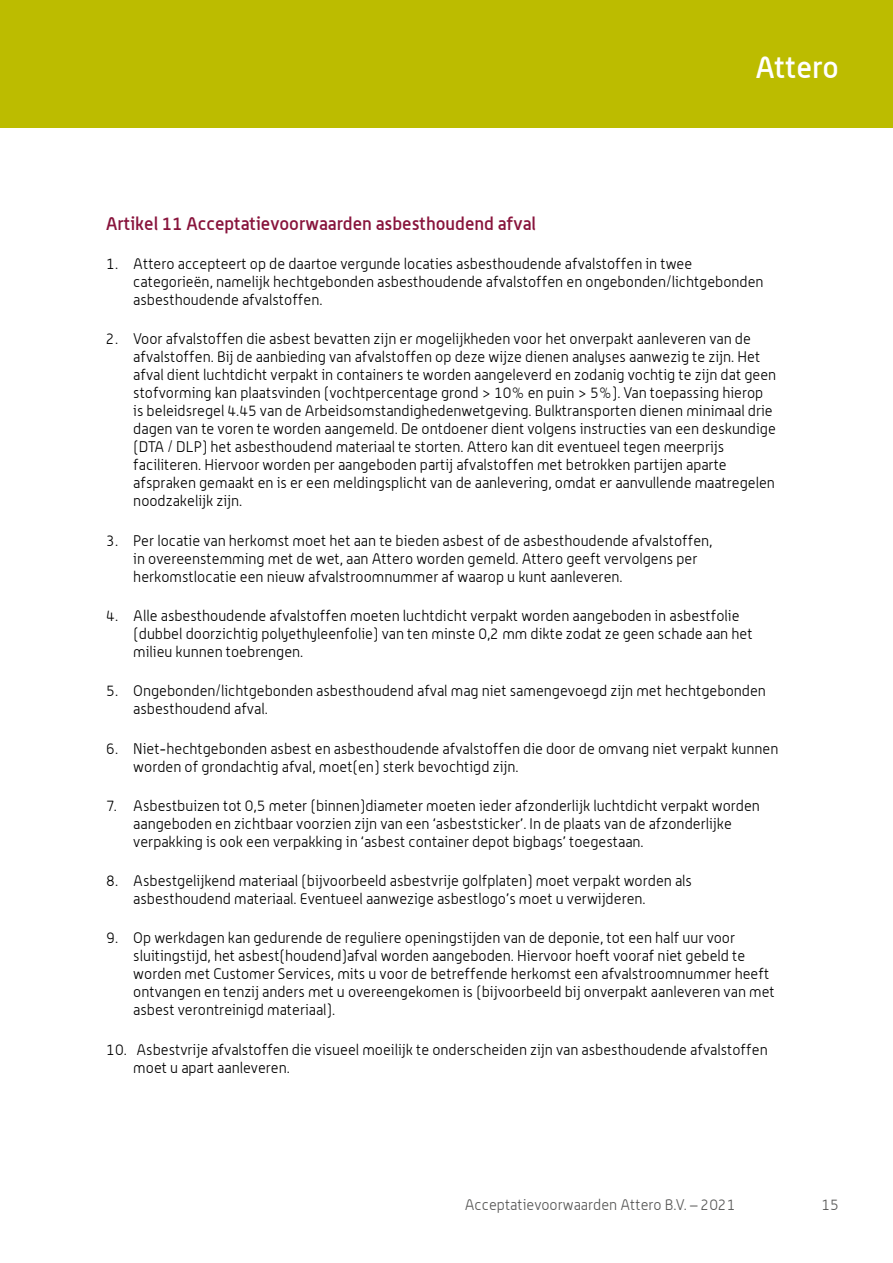
<style>
.page{position:relative;width:893px;height:1263px;background:#fff}
.page>*{position:absolute;margin:0;border:0;box-sizing:border-box;transform-origin:0 0}
.t1{font:500 30px "Alwyn";color:#fff}
.t2{font:500 18px "Alwyn";color:#88143c}
.t3{font:300 15px/18px "Alwyn";color:#000}
.t4{font:300 15px "Alwyn";color:#575756}
</style>
<div class="page">
<div style="left:0;top:0;width:893px;height:128px;background:#bcbc00"></div>
<h1 class="t1" style="left:756px;top:49px;width:85px">Attero</h1>
<p class="t2" style="left:106px;top:213px;width:431px">Artikel 11 Acceptatievoorwaarden asbesthoudend afval</p>
<p class="t3" style="left:133px;top:255px;width:632px;text-indent:-27px">1. Attero accepteert op de daartoe vergunde locaties asbesthoudende afvalstoffen in twee categorieën, namelijk hechtgebonden asbesthoudende afvalstoffen en ongebonden/lichtgebonden asbesthoudende afvalstoffen.</p>
<p class="t3" style="left:133px;top:330px;width:644px;text-indent:-27px">2. Voor afvalstoffen die asbest bevatten zijn er mogelijkheden voor het onverpakt aanleveren van de afvalstoffen. Bij de aanbieding van afvalstoffen op deze wijze dienen analyses aanwezig te zijn. Het afval dient luchtdicht verpakt in containers te worden aangeleverd en zodanig vochtig te zijn dat geen stofvorming kan plaatsvinden (vochtpercentage grond &gt; 10% en puin &gt; 5%). Van toepassing hierop is beleidsregel 4.45 van de Arbeidsomstandighedenwetgeving. Bulktransporten dienen minimaal drie dagen van te voren te worden aangemeld. De ontdoener dient volgens instructies van een deskundige (DTA / DLP) het asbesthoudend materiaal te storten. Attero kan dit eventueel tegen meerprijs faciliteren. Hiervoor worden per aangeboden partij afvalstoffen met betrokken partijen aparte afspraken gemaakt en is er een meldingsplicht van de aanlevering, omdat er aanvullende maatregelen noodzakelijk zijn.</p>
<p class="t3" style="left:133px;top:531px;width:581px;text-indent:-27px">3. Per locatie van herkomst moet het aan te bieden asbest of de asbesthoudende afvalstoffen, in overeenstemming met de wet, aan Attero worden gemeld. Attero geeft vervolgens per herkomstlocatie een nieuw afvalstroomnummer af waarop u kunt aanleveren.</p>
<p class="t3" style="left:133px;top:606px;width:621px;text-indent:-27px">4. Alle asbesthoudende afvalstoffen moeten luchtdicht verpakt worden aangeboden in asbestfolie (dubbel doorzichtig polyethyleenfolie) van ten minste 0,2 mm dikte zodat ze geen schade aan het milieu kunnen toebrengen.</p>
<p class="t3" style="left:133px;top:682px;width:634px;text-indent:-27px">5. Ongebonden/lichtgebonden asbesthoudend afval mag niet samengevoegd zijn met hechtgebonden asbesthoudend afval.</p>
<p class="t3" style="left:133px;top:739px;width:647px;text-indent:-27px">6. Niet-hechtgebonden asbest en asbesthoudende afvalstoffen die door de omvang niet verpakt kunnen worden of grondachtig afval, moet(en) sterk bevochtigd zijn.</p>
<p class="t3" style="left:133px;top:796px;width:628px;text-indent:-27px">7. Asbestbuizen tot 0,5 meter (binnen)diameter moeten ieder afzonderlijk luchtdicht verpakt worden aangeboden en zichtbaar voorzien zijn van een ‘asbeststicker’. In de plaats van de afzonderlijke verpakking is ook een verpakking in ‘asbest container depot bigbags’ toegestaan.</p>
<p class="t3" style="left:133px;top:871px;width:560px;text-indent:-27px">8. Asbestgelijkend materiaal (bijvoorbeeld asbestvrije golfplaten) moet verpakt worden als asbesthoudend materiaal. Eventueel aanwezige asbestlogo’s moet u verwijderen.</p>
<p class="t3" style="left:133px;top:929px;width:643px;text-indent:-27px">9. Op werkdagen kan gedurende de reguliere openingstijden van de deponie, tot een half uur voor sluitingstijd, het asbest(houdend)afval worden aangeboden. Hiervoor hoeft vooraf niet gebeld te worden met Customer Services, mits u voor de betreffende herkomst een afvalstroomnummer heeft ontvangen en tenzij anders met u overeengekomen is (bijvoorbeeld bij onverpakt aanleveren van met asbest verontreinigd materiaal).</p>
<p class="t3" style="left:133px;top:1040px;width:636px;text-indent:-27px">10. Asbestvrije afvalstoffen die visueel moeilijk te onderscheiden zijn van asbesthoudende afvalstoffen moet u apart aanleveren.</p>
<p class="t4" style="left:465px;top:1196px;width:272px">Acceptatievoorwaarden Attero B.V. – 2021</p>
<p class="t4" style="left:822px;top:1196px;width:19px">15</p>
</div>
